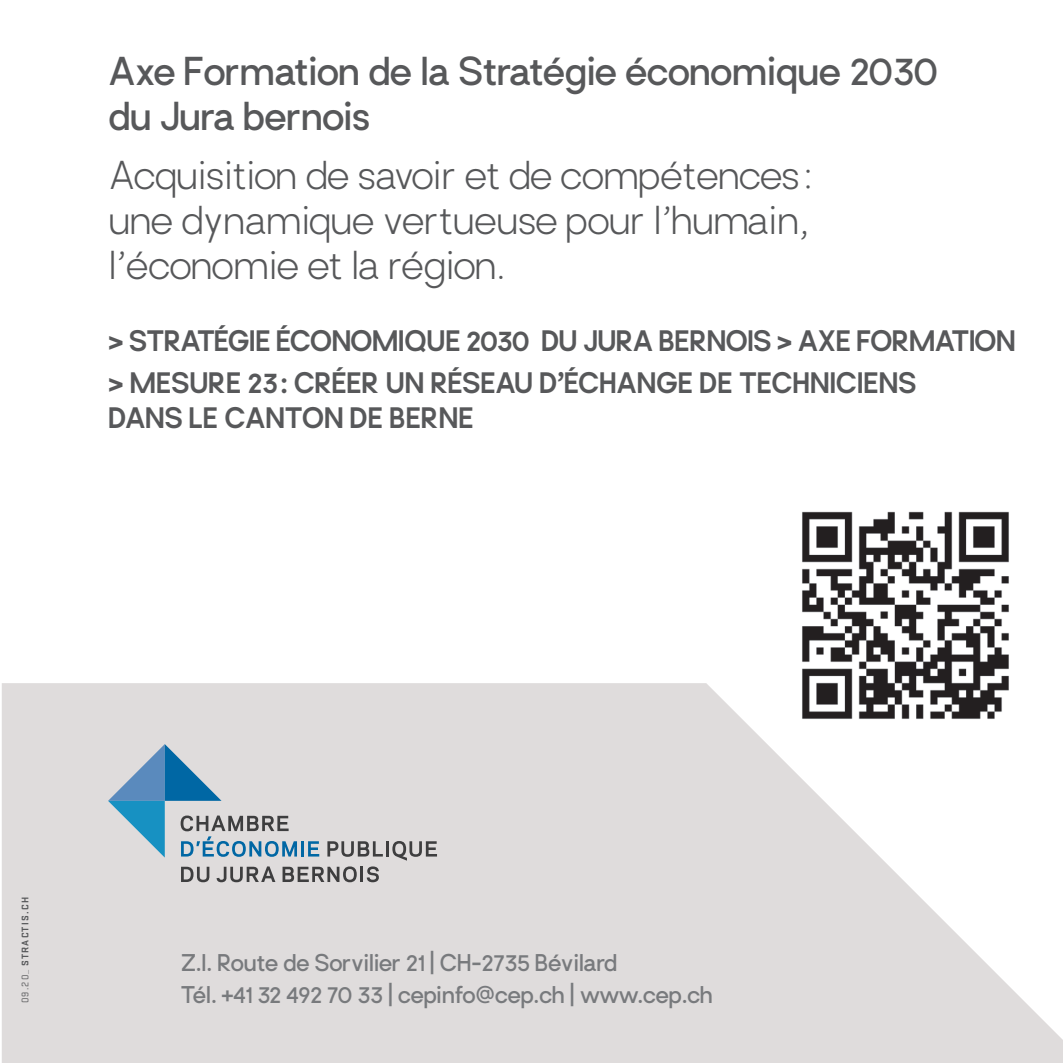
<style>
.page{position:relative;width:1063px;height:1063px;background:#fff}
.page>*{position:absolute;margin:0;border:0;box-sizing:border-box;transform-origin:0 0}
.t1{font:37.5px/45px "Brasley";letter-spacing:-.02em;color:#57585a;text-align:justify}
.t2{font:600 37.5px/45px "Brasley";letter-spacing:-.03em;color:#57585a}
.t3{font:700 27.5px/42px "Brasley";letter-spacing:-.03em;color:#57585a}
.t4{font:600 22.5px/32.5px "Brasley";letter-spacing:-.02em;color:#787a7d}
.t5{font:700 10px "Stratum 1";letter-spacing:.12em;color:#57585a}
.s1{font-weight:400}
</style>
<div class="page">
<svg style="left:2px;top:683px;width:1061px;height:380px;fill:#dfdcdc"></svg>
<img style="left:792px;top:511px;width:227px;height:218px">
<hr style="left:301px;top:841px;width:3px;height:16px;background:#0067a4">
<svg style="left:308px;top:841px;width:11px;height:16px"></svg>
<svg style="left:327px;top:841px;width:56px;height:16px"></svg>
<hr style="left:386px;top:841px;width:3px;height:16px;background:#3e3e3f">
<svg style="left:392px;top:841px;width:45px;height:20px"></svg>
<svg style="left:181px;top:867px;width:28px;height:15px"></svg>
<svg style="left:217px;top:866px;width:58px;height:16px"></svg>
<svg style="left:283px;top:866px;width:74px;height:16px"></svg>
<hr style="left:360px;top:867px;width:3px;height:15px;background:#3e3e3f">
<svg style="left:367px;top:866px;width:12px;height:16px"></svg>
<svg style="left:108px;top:744px;width:189px;height:114px"></svg>
<h1 class="t2" style="left:108px;top:49px;width:832px">Axe Formation de la Stratégie économique 2030 du Jura bernois</h1>
<h1 class="t1" style="left:108px;top:153px;width:707px">Acquisition de savoir et de compétences: une dynamique vertueuse pour l’humain, l’économie et la région.</h1>
<p class="t3" style="left:108px;top:320px;width:910px">&gt; STRATÉGIE ÉCONOMIQUE 2030 DU JURA BERNOIS &gt; AXE FORMATION &gt; MESURE 23: CRÉER UN RÉSEAU D’ÉCHANGE DE TECHNICIENS</p>
<p class="t3" style="left:108px;top:397px;width:367px">DANS LE CANTON DE BERNE</p>
<p class="t5" style="left:18px;top:1003px;width:108px;rotate:-90deg"><span class="s1">09.20_</span> STRACTIS.CH</p>
<p class="t4" style="left:181px;top:946px;width:534px">Z.I. Route de Sorvilier 21 | CH-2735 Bévilard<br>Tél. +41 32 492 70 33 | cepinfo@cep.ch | www.cep.ch</p>
</div>
